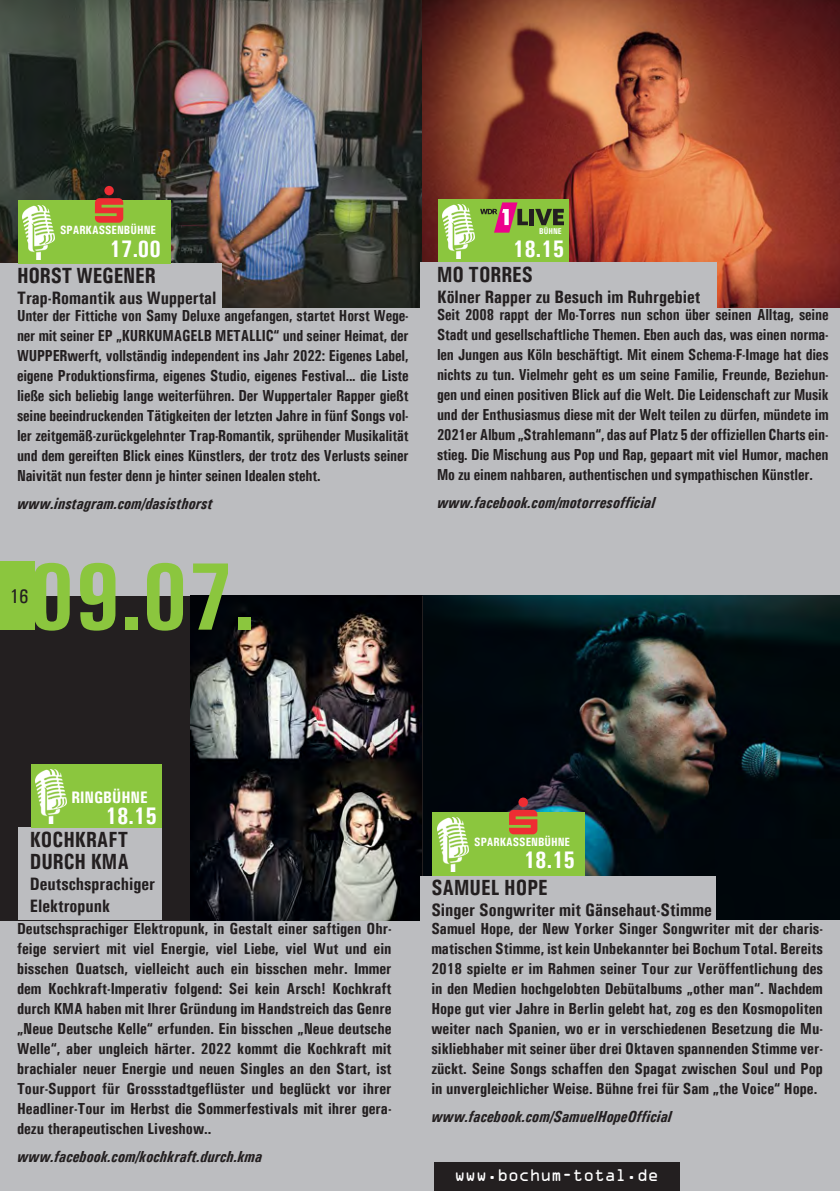
<style>
.page{position:relative;width:840px;height:1191px;background:#fff}
.page>*{position:absolute;margin:0;border:0;box-sizing:border-box;transform-origin:0 0}
.t1{font:700 96px "Univers Condensed";color:#8bc63e}
.t2{font:700 24px "Univers Condensed";color:#fff}
.t3{font:700 22px/22px "Univers Condensed";color:#231f20;scale:.95 1}
.t4{font:700 22px "Univers Condensed";color:#231f20;scale:.96 1}
.t5{font:500 20px "Univers Condensed";color:#231f20}
.t6{font:700 18px/22px "Univers Condensed";color:#231f20}
.t7{font:700 16.6px "Univers Condensed";color:#fff}
.t8{font:700 16px/20px "Univers Condensed";letter-spacing:-.005em;color:#231f20;text-align:justify;scale:.96 1}
.t9{font:700 16px/20px "Univers Condensed";letter-spacing:-.005em;color:#231f20;text-align:justify}
.t10{font:italic 700 16px "Univers Condensed";color:#231f20}
.t11{font:16px "OCRA Std";letter-spacing:-.05em;color:#fff}
.t12{font:700 12px "Univers Condensed";color:#fff}
.t13{font:700 8.4px "Univers Condensed";color:#fff}
</style>
<div class="page">
<div style="left:0;top:0;width:839px;height:1191px;background:#bcbdc0"></div>
<img style="left:190px;top:595px;width:649px;height:325px">
<img style="left:0;top:596px;width:422px;height:324px">
<div style="left:420px;top:876px;width:294px;height:45px;background:#bcbdc0"></div>
<img style="left:421px;top:0;width:418px;height:307px">
<div style="left:18px;top:827px;width:143px;height:93px;background:#bcbdc0"></div>
<img style="left:0;top:0;width:421px;height:307px">
<div style="left:0;top:264px;width:221px;height:45px;background:#bcbdc0"></div>
<div style="left:433px;top:1162px;width:245px;height:29px;background:#231f20"></div>
<div style="left:432px;top:812px;width:152px;height:63px;background:#8bc63e"></div>
<img style="left:437px;top:817px;width:31px;height:54px">
<svg style="left:508px;top:797px;width:34px;height:37px"></svg>
<div style="left:438px;top:200px;width:130px;height:63px;background:#8bc63e"></div>
<img style="left:442px;top:204px;width:32px;height:54px">
<div style="left:529px;top:209px;width:5px;height:16px;background:#231f20"></div>
<svg style="left:535px;top:209px;width:28px;height:16px"></svg>
<svg style="left:480px;top:202px;width:47px;height:31px"></svg>
<div style="left:31px;top:764px;width:130px;height:63px;background:#8bc63e"></div>
<img style="left:35px;top:769px;width:32px;height:54px">
<div style="left:18px;top:201px;width:152px;height:63px;background:#8bc63e"></div>
<img style="left:23px;top:205px;width:32px;height:54px">
<svg style="left:95px;top:186px;width:33px;height:37px"></svg>
<div style="left:420px;top:262px;width:296px;height:46px;background:#bcbdc0"></div>
<div style="left:0;top:562px;width:34px;height:68px;background:#8bc63e"></div>
<p class="t12" style="left:60px;top:223px;width:97px">SPARKASSENBÜHNE</p>
<h2 class="t2" style="left:110px;top:234px;width:53px">17.00</h2>
<h3 class="t4" style="left:17px;top:262px;width:146px">HORST WEGENER</h3>
<p class="t6" style="left:17px;top:286px;width:201px">Trap-Romantik aus Wuppertal</p>
<p class="t8" style="left:17px;top:305px;width:409px">Unter der Fittiche von Samy Deluxe angefangen, startet Horst Wege&shy;ner mit seiner EP „KURKUMAGELB METALLIC“ und seiner Heimat, der WUPPERwerft, vollständig independent ins Jahr 2022: Eigenes Label, eigene Produktionsfirma, eigenes Studio, eigenes Festival... die Liste ließe sich beliebig lange weiterführen. Der Wuppertaler Rapper gießt seine beeindruckenden Tätigkeiten der letzten Jahre in fünf Songs vol&shy;ler zeitgemäß-zurückgelehnter Trap-Romantik, sprühender Musikalität und dem gereiften Blick eines Künstlers, der trotz des Verlusts seiner Naivität nun fester denn je hinter seinen Idealen steht.</p>
<p class="t10" style="left:17px;top:494px;width:197px">www.instagram.com/dasisthorst</p>
<h1 class="t1" style="left:29px;top:538px;width:228px">09.07.</h1>
<p class="t5" style="left:10px;top:584px;width:20px">16</p>
<p class="t13" style="left:539px;top:225px;width:24px">BÜHNE</p>
<h2 class="t2" style="left:512px;top:234px;width:53px">18.15</h2>
<h3 class="t3" style="left:437px;top:263px;width:103px">MO TORRES</h3>
<p class="t6" style="left:437px;top:285px;width:265px">Kölner Rapper zu Besuch im Ruhrgebiet</p>
<p class="t8" style="left:437px;top:304px;width:409px">Seit 2008 rappt der Mo-Torres nun schon über seinen Alltag, seine Stadt und gesellschaftliche Themen. Eben auch das, was einen norma&shy;len Jungen aus Köln beschäftigt. Mit einem Schema-F-Image hat dies nichts zu tun. Vielmehr geht es um seine Familie, Freunde, Beziehun&shy;gen und einen positiven Blick auf die Welt. Die Leidenschaft zur Musik und der Enthusiasmus diese mit der Welt teilen zu dürfen, mündete im 2021er Album „Strahlemann“, das auf Platz 5 der offiziellen Charts ein&shy;stieg. Die Mischung aus Pop und Rap, gepaart mit viel Humor, machen Mo zu einem nahbaren, authentischen und sympathischen Künstler.</p>
<p class="t10" style="left:437px;top:493px;width:219px">www.facebook.com/motorresofficial</p>
<p class="t7" style="left:71px;top:787px;width:78px">RINGBÜHNE</p>
<h2 class="t2" style="left:105px;top:801px;width:53px">18.15</h2>
<h3 class="t3" style="left:30px;top:828px;width:106px">KOCHKRAFT<br>DURCH KMA</h3>
<p class="t6" style="left:30px;top:872px;width:127px">Deutschsprachiger<br>Elektropunk</p>
<p class="t9" style="left:17px;top:918px;width:376px">Deutschsprachiger Elektropunk, in Gestalt einer saftigen Ohr&shy;feige serviert mit viel Energie, viel Liebe, viel Wut und ein bisschen Quatsch, vielleicht auch ein bisschen mehr. Immer dem Kochkraft-Imperativ folgend: Sei kein Arsch! Kochkraft durch KMA haben mit Ihrer Gründung im Handstreich das Genre „Neue Deutsche Kelle“ erfunden. Ein bisschen „Neue deutsche Welle“, aber ungleich härter. 2022 kommt die Kochkraft mit brachialer neuer Energie und neuen Singles an den Start, ist Tour-Support für Grossstadtgeflüster und beglückt vor ihrer Headliner-Tour im Herbst die Sommerfestivals mit ihrer gera&shy;dezu therapeutischen Liveshow..</p>
<p class="t10" style="left:17px;top:1147px;width:247px">www.facebook.com/kochkraft.durch.kma</p>
<p class="t12" style="left:474px;top:834px;width:97px">SPARKASSENBÜHNE</p>
<h2 class="t2" style="left:523px;top:845px;width:53px">18.15</h2>
<h3 class="t3" style="left:431px;top:876px;width:124px">SAMUEL HOPE</h3>
<p class="t6" style="left:431px;top:898px;width:282px">Singer Songwriter mit Gänsehaut-Stimme</p>
<p class="t9" style="left:431px;top:918px;width:393px">Samuel Hope, der New Yorker Singer Songwriter mit der charis&shy;matischen Stimme, ist kein Unbekannter bei Bochum Total. Bereits 2018 spielte er im Rahmen seiner Tour zur Veröffentlichung des in den Medien hochgelobten Debütalbums „other man“. Nachdem Hope gut vier Jahre in Berlin gelebt hat, zog es den Kosmopoliten weiter nach Spanien, wo er in verschiedenen Besetzung die Mu&shy;sikliebhaber mit seiner über drei Oktaven spannenden Stimme ver&shy;zückt. Seine Songs schaffen den Spagat zwischen Soul und Pop in unvergleichlicher Weise. Bühne frei für Sam „the Voice“ Hope.</p>
<p class="t10" style="left:431px;top:1107px;width:242px">www.facebook.com/SamuelHopeOfficial</p>
<p class="t11" style="left:454px;top:1167px;width:206px">www.bochum-total.de</p>
</div>
